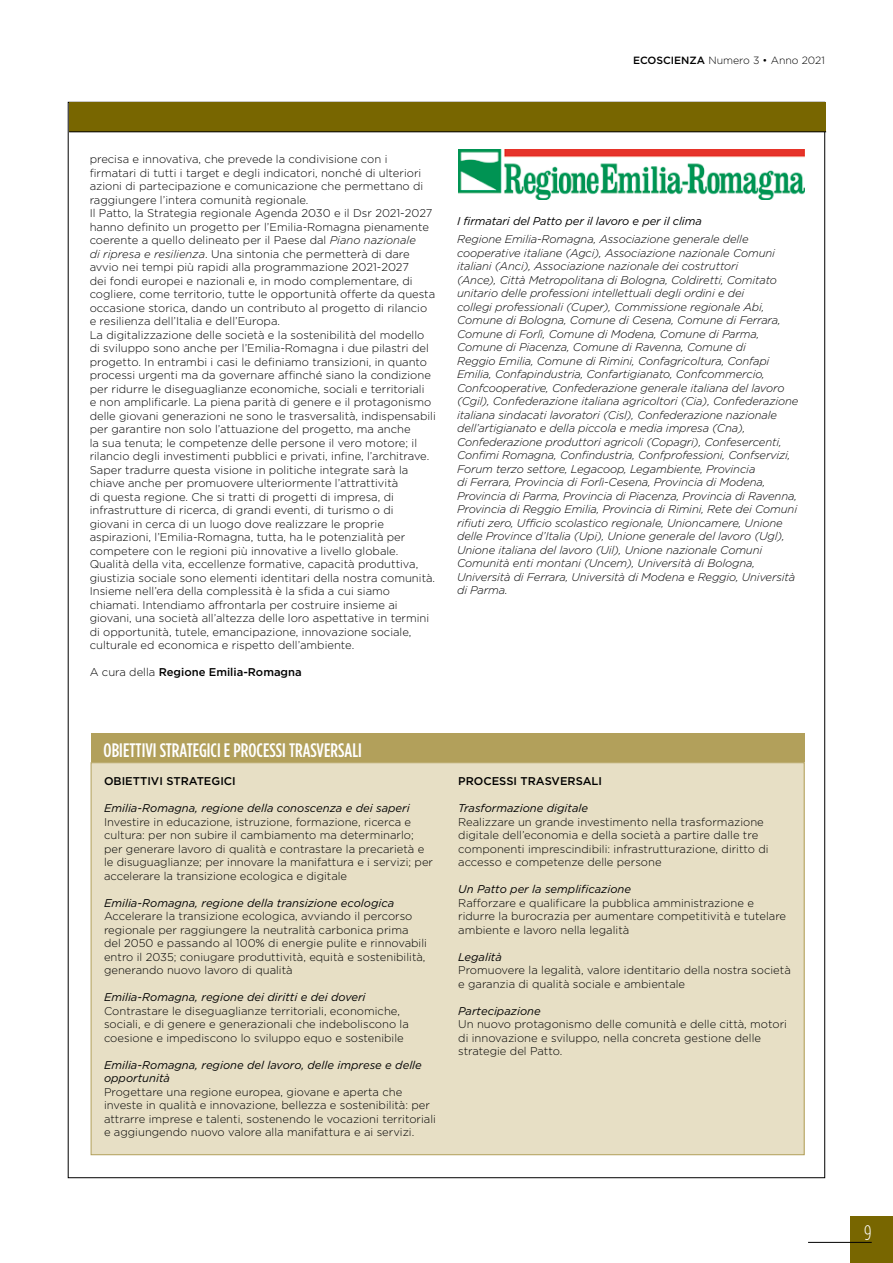
<style>
.page{position:relative;width:893px;height:1263px;background:#fff}
.page>*{position:absolute;margin:0;border:0;box-sizing:border-box;transform-origin:0 0}
.t1{font:300 condensed 21px "Gotham HTF";color:#fff}
.t2{font:500 condensed 19.5px "Gotham HTF";color:#fff}
.t3{font:300 11.25px/13.5px "Gotham HTF";color:#000}
.t4{font:italic 300 11.25px/13.5px "Gotham HTF";letter-spacing:-.01em;color:#000}
.t5{font:italic 11.25px/13.5px "Gotham HTF";color:#000}
.t6{font:500 11.25px "Gotham HTF";color:#000}
.t7{font:300 10.5px "Gotham HTF";color:#000}
.s1{font-weight:500}
.s2{font-style:italic}
.s3{font-weight:300}
</style>
<div class="page">
<div style="left:850px;top:1216px;width:43px;height:47px;background:#786600"></div>
<hr style="left:808px;top:1242px;width:64px;height:1px;background:#000">
<div style="left:91px;top:733px;width:713px;height:30px;background:#b2a05b"></div>
<div style="left:91px;top:763px;width:713px;height:392px;background:#e7dfc5"></div>
<img style="left:458px;top:149px;width:346px;height:50px">
<div style="left:69px;top:102px;width:757px;height:30px;background:#786600"></div>
<hr style="left:69px;top:132px;width:757px;height:1px;background:#000">
<p class="t7" style="left:633px;top:55px;width:193px"><span class="s1">ECOSCIENZA</span> Numero 3 • Anno 2021</p>
<p class="t3" style="left:90px;top:152px;width:348px">precisa e innovativa, che prevede la condivisione con i firmatari di tutti i target e degli indicatori, nonché di ulteriori azioni di partecipazione e comunicazione che permettano di raggiungere l’intera comunità regionale.<br>Il Patto, la Strategia regionale Agenda 2030 e il Dsr 2021-2027 hanno definito un progetto per l’Emilia-Romagna pienamente coerente a quello delineato per il Paese dal <span class="s2">Piano nazionale<br>di ripresa e resilienza</span>. Una sintonia che permetterà di dare avvio nei tempi più rapidi alla programmazione 2021-2027<br>dei fondi europei e nazionali e, in modo complementare, di cogliere, come territorio, tutte le opportunità offerte da questa occasione storica, dando un contributo al progetto di rilancio e resilienza dell’Italia e dell’Europa.<br>La digitalizzazione delle società e la sostenibilità del modello di sviluppo sono anche per l’Emilia-Romagna i due pilastri del progetto. In entrambi i casi le definiamo transizioni, in quanto processi urgenti ma da governare affinché siano la condizione per ridurre le diseguaglianze economiche, sociali e territoriali<br>e non amplificarle. La piena parità di genere e il protagonismo delle giovani generazioni ne sono le trasversalità, indispensabili per garantire non solo l’attuazione del progetto, ma anche<br>la sua tenuta; le competenze delle persone il vero motore; il rilancio degli investimenti pubblici e privati, infine, l’architrave.<br>Saper tradurre questa visione in politiche integrate sarà la chiave anche per promuovere ulteriormente l’attrattività<br>di questa regione. Che si tratti di progetti di impresa, di infrastrutture di ricerca, di grandi eventi, di turismo o di giovani in cerca di un luogo dove realizzare le proprie aspirazioni, l’Emilia-Romagna, tutta, ha le potenzialità per competere con le regioni più innovative a livello globale.<br>Qualità della vita, eccellenze formative, capacità produttiva, giustizia sociale sono elementi identitari della nostra comunità.<br>Insieme nell’era della complessità è la sfida a cui siamo chiamati. Intendiamo affrontarla per costruire insieme ai giovani, una società all’altezza delle loro aspettative in termini di opportunità, tutele, emancipazione, innovazione sociale, culturale ed economica e rispetto dell’ambiente.</p>
<p class="t6" style="left:90px;top:666px;width:214px"><span class="s3">A cura della</span> Regione Emilia-Romagna</p>
<p class="t5" style="left:457px;top:215px;width:246px">I firmatari del Patto per il lavoro e per il clima</p>
<p class="t4" style="left:457px;top:232px;width:343px">Regione Emilia-Romagna, Associazione generale delle cooperative italiane (Agci), Associazione nazionale Comuni italiani (Anci), Associazione nazionale dei costruttori<br>(Ance), Città Metropolitana di Bologna, Coldiretti, Comitato unitario delle professioni intellettuali degli ordini e dei<br>collegi professionali (Cuper), Commissione regionale Abi, Comune di Bologna, Comune di Cesena, Comune di Ferrara, Comune di Forlì, Comune di Modena, Comune di Parma, Comune di Piacenza, Comune di Ravenna, Comune di<br>Reggio Emilia, Comune di Rimini, Confagricoltura, Confapi Emilia, Confapindustria, Confartigianato, Confcommercio, Confcooperative, Confederazione generale italiana del lavoro (Cgil), Confederazione italiana agricoltori (Cia), Confederazione italiana sindacati lavoratori (Cisl), Confederazione nazionale dell’artigianato e della piccola e media impresa (Cna), Confederazione produttori agricoli (Copagri), Confesercenti, Confimi Romagna, Confindustria, Confprofessioni, Confservizi, Forum terzo settore, Legacoop, Legambiente, Provincia<br>di Ferrara, Provincia di Forlì-Cesena, Provincia di Modena, Provincia di Parma, Provincia di Piacenza, Provincia di Ravenna, Provincia di Reggio Emilia, Provincia di Rimini, Rete dei Comuni rifiuti zero, Ufficio scolastico regionale, Unioncamere, Unione delle Province d’Italia (Upi), Unione generale del lavoro (Ugl), Unione italiana del lavoro (Uil), Unione nazionale Comuni Comunità enti montani (Uncem), Università di Bologna, Università di Ferrara, Università di Modena e Reggio, Università di Parma.</p>
<h2 class="t2" style="left:104px;top:739px;width:260px">OBIETTIVI STRATEGICI E PROCESSI TRASVERSALI</h2>
<p class="t6" style="left:104px;top:775px;width:133px">OBIETTIVI STRATEGICI</p>
<p class="t5" style="left:104px;top:801px;width:307px">Emilia-Romagna, regione della conoscenza e dei saperi</p>
<p class="t3" style="left:104px;top:815px;width:331px">Investire in educazione, istruzione, formazione, ricerca e cultura: per non subire il cambiamento ma determinarlo; per generare lavoro di qualità e contrastare la precarietà e le disuguaglianze; per innovare la manifattura e i servizi; per accelerare la transizione ecologica e digitale</p>
<p class="t5" style="left:104px;top:896px;width:292px">Emilia-Romagna, regione della transizione ecologica</p>
<p class="t3" style="left:104px;top:909px;width:324px">Accelerare la transizione ecologica, avviando il percorso regionale per raggiungere la neutralità carbonica prima del 2050 e passando al 100% di energie pulite e rinnovabili entro il 2035; coniugare produttività, equità e sostenibilità, generando nuovo lavoro di qualità</p>
<p class="t5" style="left:104px;top:990px;width:263px">Emilia-Romagna, regione dei diritti e dei doveri</p>
<p class="t3" style="left:104px;top:1004px;width:306px">Contrastare le diseguaglianze territoriali, economiche, sociali, e di genere e generazionali che indeboliscono la coesione e impediscono lo sviluppo equo e sostenibile</p>
<p class="t5" style="left:104px;top:1058px;width:319px">Emilia-Romagna, regione del lavoro, delle imprese e delle opportunità</p>
<p class="t3" style="left:104px;top:1085px;width:333px">Progettare una regione europea, giovane e aperta che investe in qualità e innovazione, bellezza e sostenibilità: per attrarre imprese e talenti, sostenendo le vocazioni territoriali e aggiungendo nuovo valore alla manifattura e ai servizi.</p>
<p class="t6" style="left:458px;top:775px;width:145px">PROCESSI TRASVERSALI</p>
<p class="t5" style="left:458px;top:801px;width:131px">Trasformazione digitale</p>
<p class="t3" style="left:458px;top:815px;width:312px">Realizzare un grande investimento nella trasformazione digitale dell’economia e della società a partire dalle tre componenti imprescindibili: infrastrutturazione, diritto di accesso e competenze delle persone</p>
<p class="t5" style="left:458px;top:882px;width:174px">Un Patto per la semplificazione</p>
<p class="t3" style="left:458px;top:896px;width:329px">Rafforzare e qualificare la pubblica amministrazione e ridurre la burocrazia per aumentare competitività e tutelare ambiente e lavoro nella legalità</p>
<p class="t5" style="left:458px;top:950px;width:45px">Legalità</p>
<p class="t3" style="left:458px;top:963px;width:334px">Promuovere la legalità, valore identitario della nostra società e garanzia di qualità sociale e ambientale</p>
<p class="t5" style="left:458px;top:1004px;width:84px">Partecipazione</p>
<p class="t3" style="left:458px;top:1017px;width:330px">Un nuovo protagonismo delle comunità e delle città, motori di innovazione e sviluppo, nella concreta gestione delle strategie del Patto.</p>
<h1 class="t1" style="left:864px;top:1221px;width:9px">9</h1>
</div>
